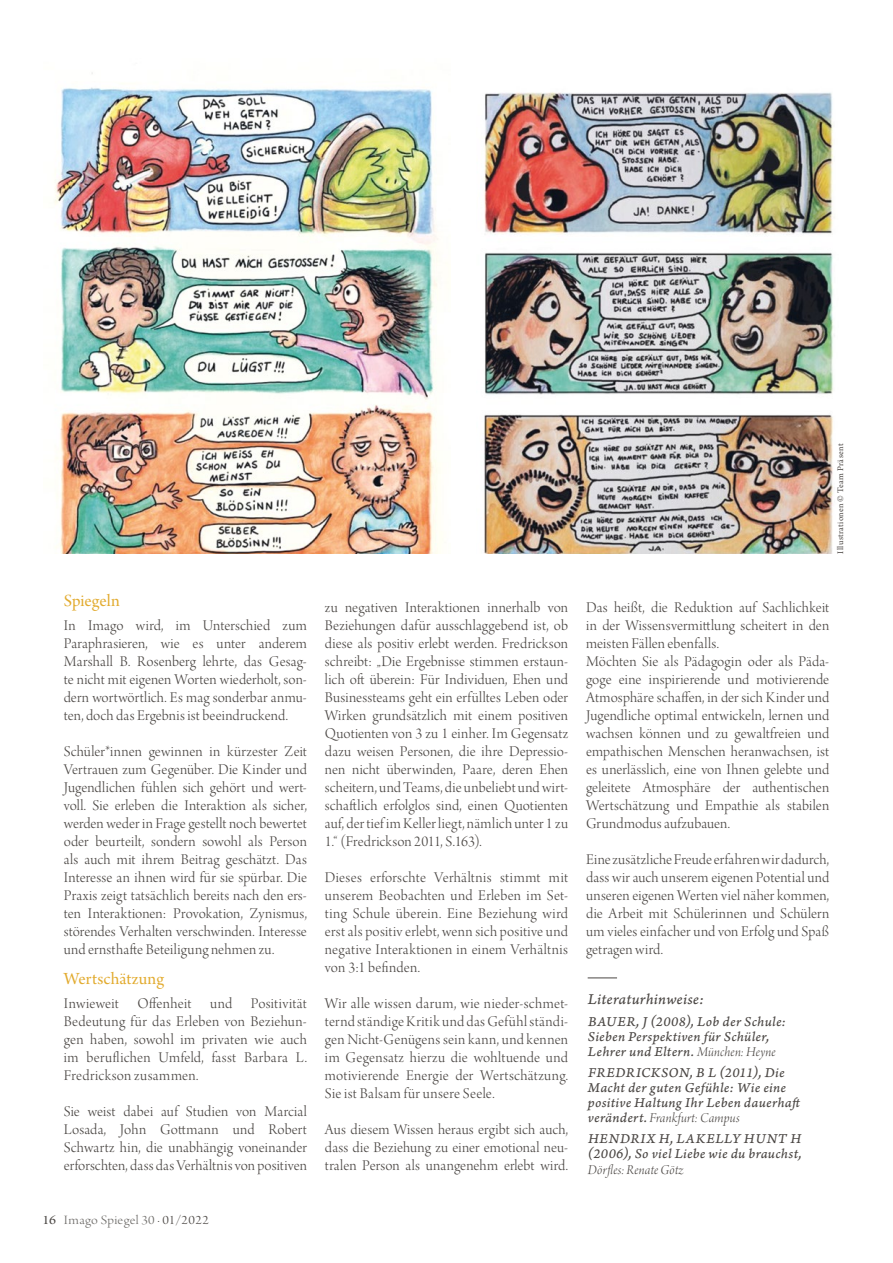
<style>
.page{position:relative;width:893px;height:1263px;background:#fff}
.page>*{position:absolute;margin:0;border:0;box-sizing:border-box;transform-origin:0 0}
.t1{font:18px "Arno Pro Subhead";letter-spacing:.005em;color:#e2ab2f}
.t2{font:15.75px/18px "Arno Pro Light Display";letter-spacing:.01em;color:#4b4744;text-align:justify}
.t3{font:15.75px "Arno Pro Italic Caption";letter-spacing:.015em;color:#4b4744}
.t4{font:14.25px/15px "Arno Pro Italic Caption";letter-spacing:.02em;color:#4b4744}
.t5{font:14.25px "Arno Pro Light Italic Display";letter-spacing:.015em;color:#4b4744}
.t6{font:13.5px "Arno Pro Light Display";letter-spacing:.025em;color:#6e6c69;scale:1.1 1}
.t7{font:9px "Arno Pro";letter-spacing:.035em;color:#4b4744}
.s1{font-family:"Arno Pro Subhead";color:#4b4744}
.s2{color:#4b4744}
.s3{font-family:"Arno Pro Light Italic Display"}
.s4{font-family:"Arno Pro Italic Caption"}
</style>
<div class="page">
<img style="left:54px;top:72px;width:386px;height:482px">
<img style="left:484px;top:92px;width:351px;height:462px">
<svg style="left:588px;top:978px;width:29px;height:1px"></svg>
<p class="t1" style="left:64px;top:591px;width:58px">Spiegeln</p>
<p class="t2" style="left:64px;top:617px;width:245px">In Imago wird, im Unterschied zum Paraphrasieren, wie es unter anderem Marshall B. Rosenberg lehrte, das Gesag&shy;te nicht mit eigenen Worten wiederholt, son&shy;dern wortwörtlich. Es mag sonderbar anmu&shy;ten, doch das Ergebnis ist beeindruckend.</p>
<p class="t2" style="left:64px;top:743px;width:245px">Schüler*innen gewinnen in kürzester Zeit Vertrauen zum Gegenüber. Die Kinder und Jugendlichen fühlen sich gehört und wert&shy;voll. Sie erleben die Interaktion als sicher, werden weder in Frage gestellt noch bewertet oder beurteilt, sondern sowohl als Person als auch mit ihrem Beitrag geschätzt. Das Interesse an ihnen wird für sie spürbar. Die Praxis zeigt tatsächlich bereits nach den ers&shy;ten Interaktionen: Provokation, Zynismus, störendes Verhalten verschwinden. Interesse und ernsthafte Beteiligung nehmen zu.</p>
<p class="t1" style="left:64px;top:969px;width:102px">Wertschätzung</p>
<p class="t2" style="left:64px;top:995px;width:245px">Inwieweit Offenheit und Positivität Bedeutung für das Erleben von Beziehun&shy;gen haben, sowohl im privaten wie auch im beruflichen Umfeld, fasst Barbara L.<br>Fredrickson zusammen.</p>
<p class="t2" style="left:64px;top:1103px;width:245px">Sie weist dabei auf Studien von Marcial Losada, John Gottmann und Robert Schwartz hin, die unabhängig voneinander erforschten, dass das Verhältnis von positiven</p>
<p class="t6" style="left:43px;top:1213px;width:153px"><span class="s1">16</span> Imago Spiegel 30 <span class="s2">· 01/2022</span></p>
<p class="t7" style="left:835px;top:554px;width:111px;rotate:-90deg">Illustrationen © Team Präsent</p>
<p class="t2" style="left:325px;top:599px;width:245px">zu negativen Interaktionen innerhalb von Beziehungen dafür ausschlaggebend ist, ob diese als positiv erlebt werden. Fredrickson schreibt: „Die Ergebnisse stimmen erstaun&shy;lich oft überein: Für Individuen, Ehen und Businessteams geht ein erfülltes Leben oder Wirken grundsätzlich mit einem positiven Quotienten von 3 zu 1 einher. Im Gegensatz dazu weisen Personen, die ihre Depressio&shy;nen nicht überwinden, Paare, deren Ehen scheitern, und Teams, die unbeliebt und wirt&shy;schaftlich erfolglos sind, einen Quotienten auf, der tief im Keller liegt, nämlich unter 1 zu 1.“ (Fredrickson 2011, S.163).</p>
<p class="t2" style="left:325px;top:869px;width:245px">Dieses erforschte Verhältnis stimmt mit unserem Beobachten und Erleben im Set&shy;ting Schule überein. Eine Beziehung wird erst als positiv erlebt, wenn sich positive und negative Interaktionen in einem Verhältnis von 3:1 befinden.</p>
<p class="t2" style="left:325px;top:995px;width:245px">Wir alle wissen darum, wie nieder-schmet&shy;ternd ständige Kritik und das Gefühl ständi&shy;gen Nicht-Genügens sein kann, und kennen im Gegensatz hierzu die wohltuende und motivierende Energie der Wertschätzung.<br>Sie ist Balsam für unsere Seele.</p>
<p class="t2" style="left:325px;top:1121px;width:245px">Aus diesem Wissen heraus ergibt sich auch, dass die Beziehung zu einer emotional neu&shy;tralen Person als unangenehm erlebt wird.</p>
<p class="t2" style="left:586px;top:599px;width:245px;text-align:left">Das heißt, die Reduktion auf Sachlichkeit in der Wissensvermittlung scheitert in den meisten Fällen ebenfalls.<br>Möchten Sie als Pädagogin oder als Päda&shy;goge eine inspirierende und motivierende Atmosphäre schaffen, in der sich Kinder und Jugendliche optimal entwickeln, lernen und wachsen können und zu gewaltfreien und empathischen Menschen heranwachsen, ist es unerlässlich, eine von Ihnen gelebte und geleitete Atmosphäre der authentischen Wertschätzung und Empathie als stabilen Grundmodus aufzubauen.</p>
<p class="t2" style="left:586px;top:852px;width:245px">Eine zusätzliche Freude erfahren wir dadurch, dass wir auch unserem eigenen Potential und unseren eigenen Werten viel näher kommen, die Arbeit mit Schülerinnen und Schülern um vieles einfacher und von Erfolg und Spaß getragen wird.</p>
<p class="t3" style="left:588px;top:990px;width:118px">Literaturhinweise:</p>
<p class="t4" style="left:588px;top:1014px;width:200px">BAUER, J (2008), Lob der Schule:<br>Sieben Perspektiven für Schüler,<br>Lehrer und Eltern. <span class="s3">München: Heyne</span></p>
<p class="t4" style="left:588px;top:1066px;width:216px">FREDRICKSON, B L (2011), Die<br>Macht der guten Gefühle: Wie eine positive Haltung Ihr Leben dauerhaft</p>
<p class="t5" style="left:588px;top:1110px;width:153px"><span class="s4">verändert.</span> Frankfurt: Campus</p>
<p class="t4" style="left:588px;top:1132px;width:215px">HENDRIX H, LAKELLY HUNT H (2006), So viel Liebe wie du brauchst,</p>
<p class="t5" style="left:588px;top:1161px;width:97px">Dörfles: Renate Götz</p>
</div>
